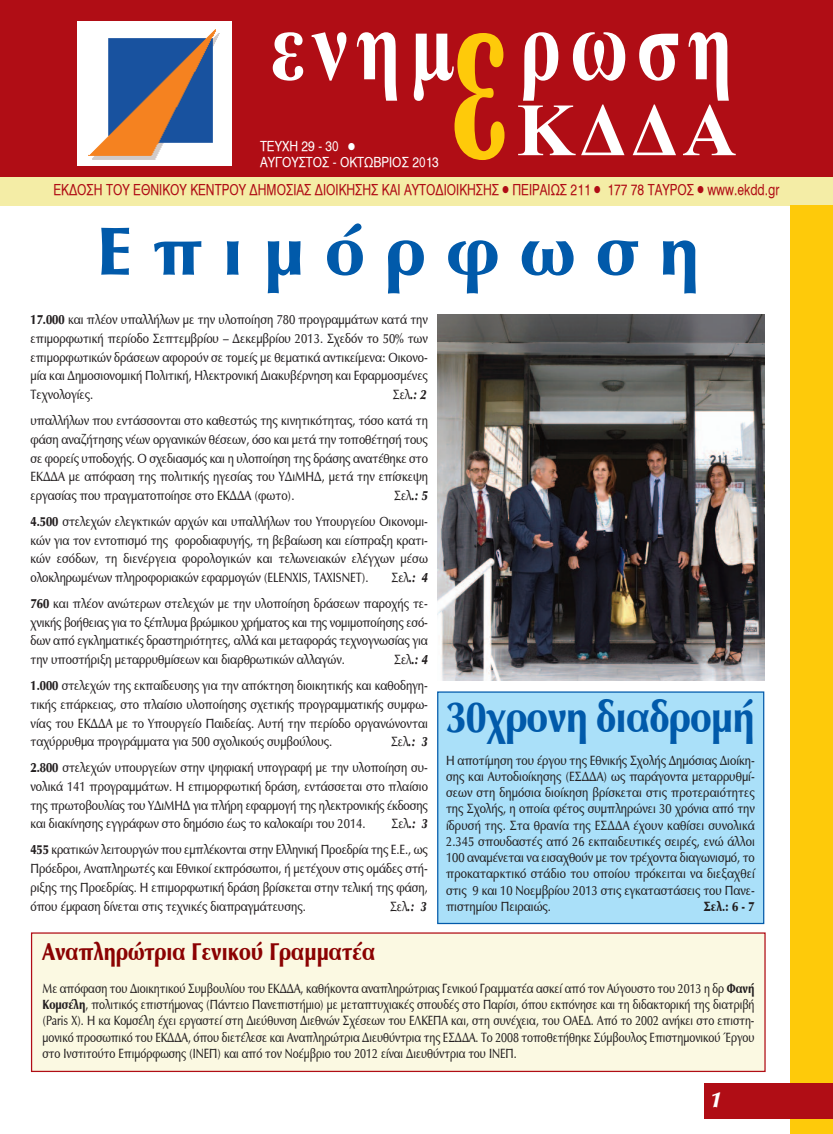
<style>
.page{position:relative;width:833px;height:1134px;background:#fff}
.page>*{position:absolute;margin:0;border:0;box-sizing:border-box;transform-origin:0 0}
.t1{font:700 262.5px "Times New Roman";color:#feca0a;scale:.5 1}
.t2{font:700 100px "Times New Roman";letter-spacing:.1em;color:#fff;scale:.8 1}
.t3{font:700 75px "Times New Roman";color:#fff}
.t4{font:70px "UB Optima Bold";letter-spacing:.3em;color:#015aaa}
.t5{font:45px "UB Optima Bold";letter-spacing:-.01em;color:#015aaa;scale:.84 1}
.t6{font:25px "UB Optima Bold";color:#8b0202;scale:.84 1}
.t7{font:italic 22.5px "UB Optima Bold";color:#fff}
.t8{font:15px "UB Helvetica";color:#b00d15;scale:.8 1}
.t9{font:13.75px/18.8px "UB Optima";color:#231f20;text-align:justify;scale:.84 1}
.t10{font:13.75px/16.2px "UB Optima";color:#231f20;text-align:justify;scale:.8 1}
.t11{font:italic 13.75px "UB Optima Bold";color:#231f20;scale:.84 1}
.t12{font:13.75px/16.5px "UB Helvetica";color:#fff;scale:.87 1}
.t13{font:13.75px "UB Optima Bold";color:#231f20;scale:.84 1}
.s1{font-family:"UB Optima Bold"}
</style>
<div class="page">
<div style="left:0;top:0;width:833px;height:177px;background:#b00d15"></div>
<div style="left:0;top:177px;width:833px;height:29px;background:#f4eda6"></div>
<div style="left:790px;top:206px;width:42px;height:928px;background:#feca0a"></div>
<div style="left:704px;top:1083px;width:129px;height:35px;background:#b00d15"></div>
<img style="left:78px;top:22px;width:153px;height:143px">
<img style="left:437px;top:315px;width:328px;height:366px">
<div style="left:32px;top:934px;width:732px;height:137px;background:#fbf9e2"></div>
<div style="left:31px;top:932px;width:734px;height:140px;border:1px solid #b00d15"></div>
<div style="left:438px;top:693px;width:325px;height:230px;background:#aae0f9"></div>
<div style="left:437px;top:691px;width:327px;height:233px;border:1px solid #015aaa"></div>
<h2 class="t2" style="left:270px;top:-10px;width:580px">ενημ ρωση</h2>
<h1 class="t1" style="left:450px;top:-77px;width:114px">ε</h1>
<h3 class="t3" style="left:516px;top:88px;width:222px">ΚΔΔΑ</h3>
<p class="t12" style="left:260px;top:138px;width:207px">ΤΕΥΧΗ 29 - 30 ●<br>ΑΥΓΟΥΣΤΟΣ - ΟΚΤΩΒΡΙΟΣ 2013</p>
<p class="t8" style="left:54px;top:182px;width:909px">ΕΚΔΟΣΗ ΤΟΥ ΕΘΝΙΚΟΥ ΚΕΝΤΡΟΥ ΔΗΜΟΣΙΑΣ ΔΙΟΙΚΗΣΗΣ ΚΑΙ ΑΥΤΟΔΙΟΙΚΗΣΗΣ ● ΠΕΙΡΑΙΩΣ 211 ● 177 78 ΤΑΥΡΟΣ ● www.ekdd.gr</p>
<h3 class="t4" style="left:97px;top:212px;width:604px">Επιμόρφωση</h3>
<p class="t9" style="left:31px;top:311px;width:474px"><span class="s1">17.000</span> και πλέον υπαλλήλων με την υλοποίηση 780 προγραμμάτων κατά την επιμορφωτική περίοδο Σεπτεμβρίου – Δεκεμβρίου 2013. Σχεδόν το 50% των επιμορφωτικών δράσεων αφορούν σε τομείς με θεματικά αντικείμενα: Οικονο&shy;μία και Δημοσιονομική Πολιτική, Ηλεκτρονική Διακυβέρνηση και Εφαρμοσμένες Τεχνολογίες.</p>
<p class="t11" style="left:393px;top:387px;width:42px">Σελ.: 2</p>
<p class="t9" style="left:31px;top:411px;width:474px">υπαλλήλων που εντάσσονται στο καθεστώς της κινητικότητας, τόσο κατά τη φάση αναζήτησης νέων οργανικών θέσεων, όσο και μετά την τοποθέτησή τους σε φορείς υποδοχής. Ο σχεδιασμός και η υλοποίηση της δράσης ανατέθηκε στο ΕΚΔΔΑ με απόφαση της πολιτικής ηγεσίας του ΥΔιΜΗΔ, μετά την επίσκεψη εργασίας που πραγματοποίησε στο ΕΚΔΔΑ (φωτο).</p>
<p class="t11" style="left:394px;top:488px;width:42px">Σελ.: 5</p>
<p class="t9" style="left:31px;top:512px;width:474px"><span class="s1">4.500</span> στελεχών ελεγκτικών αρχών και υπαλλήλων του Υπουργείου Οικονομι&shy;κών για τον εντοπισμό της φοροδιαφυγής, τη βεβαίωση και είσπραξη κρατι&shy;κών εσόδων, τη διενέργεια φορολογικών και τελωνειακών ελέγχων μέσω ολοκληρωμένων πληροφοριακών εφαρμογών (ΕLΕΝΧΙS, ΤAXISNET).</p>
<p class="t11" style="left:391px;top:570px;width:45px">Σελ.: 4</p>
<p class="t9" style="left:31px;top:594px;width:474px"><span class="s1">760</span> και πλέον ανώτερων στελεχών με την υλοποίηση δράσεων παροχής τε&shy;χνικής βοήθειας για το ξέπλυμα βρώμικου χρήματος και της νομιμοποίησης εσό&shy;δων από εγκληματικές δραστηριότητες, αλλά και μεταφοράς τεχνογνωσίας για την υποστήριξη μεταρρυθμίσεων και διαρθρωτικών αλλαγών.</p>
<p class="t11" style="left:394px;top:652px;width:42px">Σελ.: 4</p>
<p class="t9" style="left:31px;top:676px;width:474px"><span class="s1">1.000</span> στελεχών της εκπαίδευσης για την απόκτηση διοικητικής και καθοδηγη&shy;τικής επάρκειας, στο πλαίσιο υλοποίησης σχετικής προγραμματικής συμφω&shy;νίας του ΕΚΔΔΑ με το Υπουργείο Παιδείας. Αυτή την περίοδο οργανώνονται ταχύρρυθμα προγράμματα για 500 σχολικούς συμβούλους.</p>
<p class="t11" style="left:391px;top:734px;width:45px">Σελ.: 3</p>
<p class="t9" style="left:31px;top:759px;width:474px"><span class="s1">2.800</span> στελεχών υπουργείων στην ψηφιακή υπογραφή με την υλοποίηση συ&shy;νολικά 141 προγραμμάτων. Η επιμορφωτική δράση, εντάσσεται στο πλαίσιο της πρωτοβουλίας του ΥΔιΜΗΔ για πλήρη εφαρμογή της ηλεκτρονικής έκδοσης και διακίνησης εγγράφων στο δημόσιο έως το καλοκαίρι του 2014.</p>
<p class="t11" style="left:391px;top:816px;width:45px">Σελ.: 3</p>
<p class="t9" style="left:30px;top:841px;width:474px"><span class="s1">455</span> κρατικών λειτουργών που εμπλέκονται στην Ελληνική Προεδρία της Ε.Ε., ως Πρόεδροι, Αναπληρωτές και Εθνικοί εκπρόσωποι, ή μετέχουν στις ομάδες στή&shy;ριξης της Προεδρίας. Η επιμορφωτική δράση βρίσκεται στην τελική της φάση, όπου έμφαση δίνεται στις τεχνικές διαπραγμάτευσης.</p>
<p class="t11" style="left:390px;top:898px;width:45px">Σελ.: 3</p>
<h3 class="t5" style="left:446px;top:692px;width:369px">30χρονη διαδρομή</h3>
<p class="t9" style="left:446px;top:752px;width:369px;line-height:16.2px">Η αποτίμηση του έργου της Εθνικής Σχολής Δημόσιας Διοίκη&shy;σης και Αυτοδιοίκησης (ΕΣΔΔΑ) ως παράγοντα μεταρρυθμί&shy;σεων στη δημόσια διοίκηση βρίσκεται στις προτεραιότητες της Σχολής, η οποία φέτος συμπληρώνει 30 χρόνια από την ίδρυσή της. Στα θρανία της ΕΣΔΔΑ έχουν καθίσει συνολικά 2.345 σπουδαστές από 26 εκπαιδευτικές σειρές, ενώ άλλοι 100 αναμένεται να εισαχθούν με τον τρέχοντα διαγωνισμό, το προκαταρκτικό στάδιο του οποίου πρόκειται να διεξαχθεί στις 9 και 10 Νοεμβρίου 2013 στις εγκαταστάσεις του Πανε&shy;πιστημίου Πειραιώς.</p>
<p class="t13" style="left:704px;top:899px;width:62px">Σελ.: 6 - 7</p>
<h3 class="t6" style="left:43px;top:938px;width:398px">Αναπληρώτρια Γενικού Γραμματέα</h3>
<p class="t10" style="left:43px;top:980px;width:891px">Με απόφαση του Διοικητικού Συμβουλίου του ΕΚΔΔΑ, καθήκοντα αναπληρώτριας Γενικού Γραμματέα ασκεί από τον Αύγουστο του 2013 η δρ <span class="s1">Φανή Κομσέλη</span>, πολιτικός επιστήμονας (Πάντειο Πανεπιστήμιο) με μεταπτυχιακές σπουδές στο Παρίσι, όπου εκπόνησε και τη διδακτορική της διατριβή (Paris X). Η κα Κομσέλη έχει εργαστεί στη Διεύθυνση Διεθνών Σχέσεων του ΕΛΚΕΠΑ και, στη συνέχεια, του ΟΑΕΔ. Από το 2002 ανήκει στο επιστη&shy;μονικό προσωπικό του ΕΚΔΔΑ, όπου διετέλεσε και Αναπληρώτρια Διευθύντρια της ΕΣΔΔΑ. Το 2008 τοποθετήθηκε Σύμβουλος Επιστημονικού Έργου στο Ινστιτούτο Επιμόρφωσης (ΙΝΕΠ) και από τον Νοέμβριο του 2012 είναι Διευθύντρια του ΙΝΕΠ.</p>
<h3 class="t7" style="left:710px;top:1087px;width:14px">1</h3>
</div>
